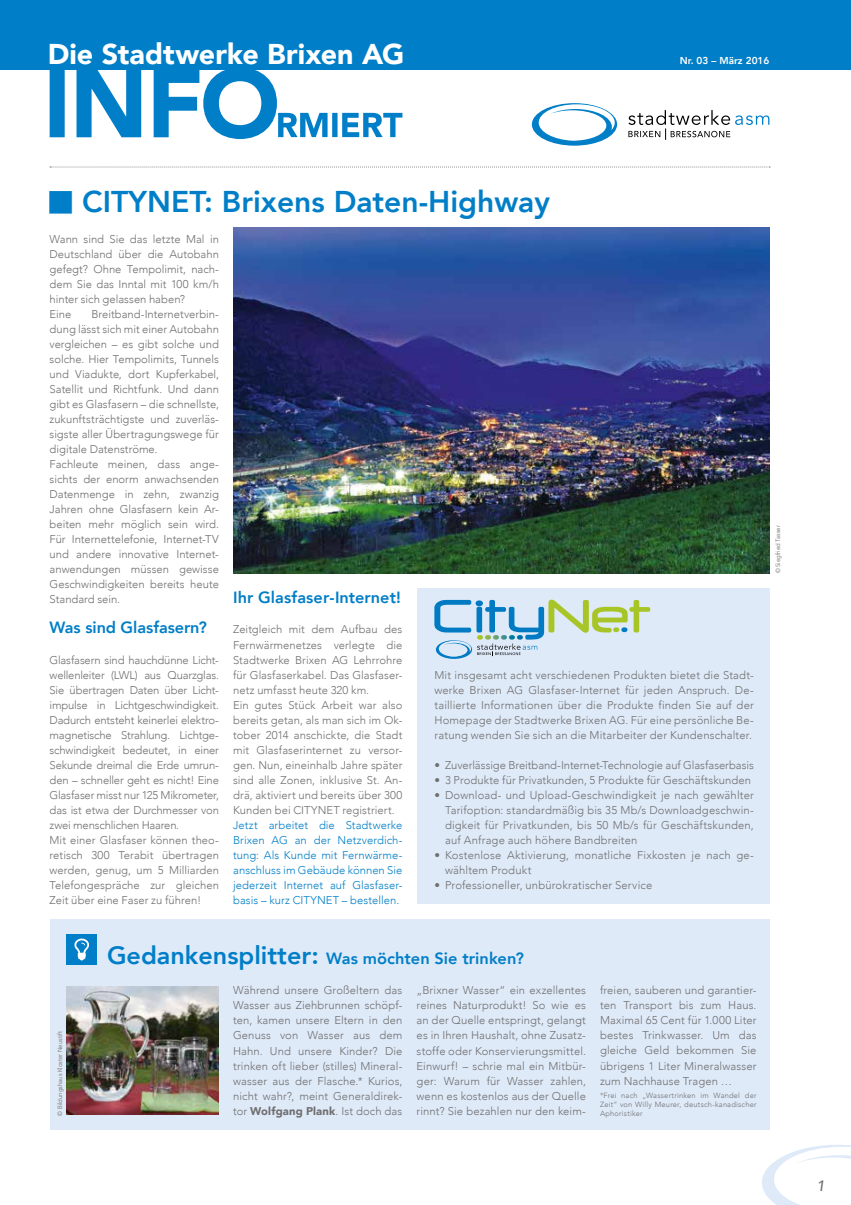
<style>
.page{position:relative;width:851px;height:1205px;background:#fff}
.page>*{position:absolute;margin:0;border:0;box-sizing:border-box;transform-origin:0 0}
.t1{font:800 30px "Avenir";color:#007ec7}
.t2{font:900 28.62px "Avenir";color:#fff}
.t3{font:800 16.25px "Avenir";color:#007ec7}
.t4{font:italic 500 15px "Avenir";color:#706f6f}
.t5{font:300 11.25px/15px "Avenir";color:#706f6f}
.t6{font:300 11.25px/15px "Avenir";letter-spacing:.005em;color:#007ec7;text-align:justify}
.t7{font:800 10px "Avenir";color:#fff}
.t8{font:300 7.5px/9px "Avenir";letter-spacing:.025em;color:#706f6f;text-align:justify}
.t9{font:6.25px "Avenir";color:#706f6f;scale:.95 1}
.s1{font-size:25px}
.s2{font-weight:900}
</style>
<div class="page">
<svg style="left:762px;top:1145px;width:88px;height:60px"></svg>
<svg style="left:531px;top:103px;width:86px;height:43px"></svg>
<svg style="left:628px;top:110px;width:141px;height:30px"></svg>
<div style="left:0;top:0;width:850px;height:69px;background:#007ec7"></div>
<svg style="left:50px;top:167px;width:720px;height:1px"></svg>
<div style="left:50px;top:919px;width:719px;height:210px;background:#dfeaf9"></div>
<img style="left:233px;top:227px;width:536px;height:346px">
<div style="left:66px;top:934px;width:31px;height:30px;background:#007ec7"></div>
<svg style="left:74px;top:938px;width:15px;height:22px"></svg>
<svg style="left:50px;top:69px;width:352px;height:70px"></svg>
<img style="left:66px;top:986px;width:153px;height:128px">
<div style="left:416px;top:588px;width:353px;height:316px;background:#dfeaf9"></div>
<svg style="left:434px;top:600px;width:216px;height:59px"></svg>
<h2 class="t2" style="left:48px;top:29px;width:358px">Die Stadtwerke Brixen AG</h2>
<p class="t7" style="left:679px;top:53px;width:91px">Nr. 03 – März 2016</p>
<h1 class="t1" style="left:82px;top:179px;width:469px">CITYNET: Brixens Daten-Highway</h1>
<p class="t5" style="left:50px;top:231px;width:171px">Wann sind Sie das letzte Mal in<br>Deutschland über die Autobahn gefegt? Ohne Tempolimit, nach&shy;dem Sie das Inntal mit 100 km/h hinter sich gelassen haben?<br>Eine</p>
<p class="t5" style="left:50px;top:306px;width:171px;text-indent:42px">Breitband-Internetverbin&shy;dung lässt sich mit einer Autobahn vergleichen – es gibt solche und solche. Hier Tempolimits, Tunnels und Viadukte, dort Kupferkabel,<br>Satellit und Richtfunk. Und dann gibt es Glasfasern – die schnellste, zukunftsträchtigste und zuverläs&shy;sigste aller Übertragungswege für digitale Datenströme.<br>Fachleute meinen, dass ange&shy;sichts der enorm anwachsenden<br>Datenmenge in zehn, zwanzig<br>Jahren ohne Glasfasern kein Ar&shy;beiten mehr möglich sein wird.<br>Für Internettelefonie, Internet-TV und andere innovative Internet&shy;anwendungen müssen gewisse<br>Geschwindigkeiten bereits heute<br>Standard sein.</p>
<h3 class="t3" style="left:50px;top:615px;width:159px">Was sind Glasfasern?</h3>
<p class="t5" style="left:50px;top:652px;width:171px">Glasfasern sind hauchdünne Licht&shy;wellenleiter (LWL) aus Quarzglas.<br>Sie übertragen Daten über Licht&shy;impulse in Lichtgeschwindigkeit.<br>Dadurch entsteht keinerlei elektro&shy;magnetische Strahlung. Lichtge&shy;schwindigkeit bedeutet, in einer Sekunde dreimal die Erde umrun&shy;den – schneller geht es nicht! Eine Glasfaser misst nur 125 Mikrometer, das ist etwa der Durchmesser von zwei menschlichen Haaren.<br>Mit einer Glasfaser können theo&shy;retisch 300 Terabit übertragen werden, genug, um 5 Milliarden Telefongespräche zur gleichen Zeit über eine Faser zu führen!</p>
<h3 class="t3" style="left:233px;top:585px;width:169px">Ihr Glasfaser-Internet!</h3>
<p class="t5" style="left:233px;top:622px;width:171px">Zeitgleich mit dem Aufbau des<br>Fernwärmenetzes verlegte die<br>Stadtwerke Brixen AG Lehrrohre für Glasfaserkabel. Das Glasfaser&shy;netz umfasst heute 320 km.<br>Ein gutes Stück Arbeit war also bereits getan, als man sich im Ok&shy;tober 2014 anschickte, die Stadt mit Glasfaserinternet zu versor&shy;gen. Nun, eineinhalb Jahre später sind alle Zonen, inklusive St. An&shy;drä, aktiviert und bereits über 300<br>Kunden bei CITYNET registriert.</p>
<p class="t6" style="left:233px;top:817px;width:171px">Jetzt arbeitet die Stadtwerke Brixen AG an der Netzverdich&shy;tung: Als Kunde mit Fernwärme&shy;anschluss im Gebäude können Sie jederzeit Internet auf Glasfaser&shy;basis – kurz CITYNET – bestellen.</p>
<p class="t5" style="left:434px;top:667px;width:321px;text-align:justify">Mit insgesamt acht verschiedenen Produkten bietet die Stadt&shy;werke Brixen AG Glasfaser-Internet für jeden Anspruch. De&shy;taillierte Informationen über die Produkte finden Sie auf der Homepage der Stadtwerke Brixen AG. Für eine persönliche Be&shy;ratung wenden Sie sich an die Mitarbeiter der Kundenschalter.</p>
<p class="t5" style="left:434px;top:757px;width:321px">• Zuverlässige Breitband-Internet-Technologie auf Glasfaserbasis</p>
<p class="t5" style="left:434px;top:772px;width:318px">• 3 Produkte für Privatkunden, 5 Produkte für Geschäftskunden</p>
<p class="t5" style="left:445px;top:787px;width:310px;text-align:justify;text-indent:-11px">• Download- und Upload-Geschwindigkeit je nach gewählter Tarifoption: standardmäßig bis 35 Mb/s Downloadgeschwin&shy;digkeit für Privatkunden, bis 50 Mb/s für Geschäftskunden, auf Anfrage auch höhere Bandbreiten</p>
<p class="t5" style="left:445px;top:847px;width:310px;text-indent:-11px">• Kostenlose Aktivierung, monatliche Fixkosten je nach ge&shy;wähltem Produkt</p>
<p class="t5" style="left:434px;top:878px;width:219px">• Professioneller, unbürokratischer Service</p>
<p class="t9" style="left:56px;top:1115px;width:90px;rotate:-90deg">© Bildungshaus Kloster Neustift</p>
<h3 class="t3" style="left:107px;top:946px;width:418px"><span class="s1">Gedankensplitter:</span> Was möchten Sie trinken?</h3>
<p class="t5" style="left:233px;top:983px;width:171px;text-align:justify">Während unsere Großeltern das Wasser aus Ziehbrunnen schöpf&shy;ten, kamen unsere Eltern in den Genuss von Wasser aus dem Hahn. Und unsere Kinder? Die trinken oft lieber (stilles) Mineral&shy;wasser aus der Flasche.* Kurios, nicht wahr?, meint Generaldirek&shy;tor <span class="s2">Wolfgang Plank</span>. Ist doch das</p>
<p class="t5" style="left:416px;top:983px;width:171px;text-align:justify">„Brixner Wasser“ ein exzellentes reines Naturprodukt! So wie es an der Quelle entspringt, gelangt es in Ihren Haushalt, ohne Zusatz&shy;stoffe oder Konservierungsmittel.<br>Einwurf! – schrie mal ein Mitbür&shy;ger: Warum für Wasser zahlen, wenn es kostenlos aus der Quelle rinnt? Sie bezahlen nur den keim-</p>
<p class="t5" style="left:600px;top:983px;width:158px;text-align:justify">freien, sauberen und garantier&shy;ten Transport bis zum Haus.<br>Maximal 65 Cent für 1.000 Liter bestes Trinkwasser. Um das gleiche Geld bekommen Sie übrigens 1 Liter Mineralwasser zum Nachhause Tragen …</p>
<p class="t8" style="left:600px;top:1090px;width:158px">*Frei nach „Wassertrinken im Wandel der Zeit“ von Willy Meurer, deutsch-kanadischer Aphoristiker</p>
<p class="t9" style="left:774px;top:573px;width:52px;rotate:-90deg">© Siegfried Tasser</p>
<h3 class="t4" style="left:816px;top:1177px;width:10px">1</h3>
</div>
